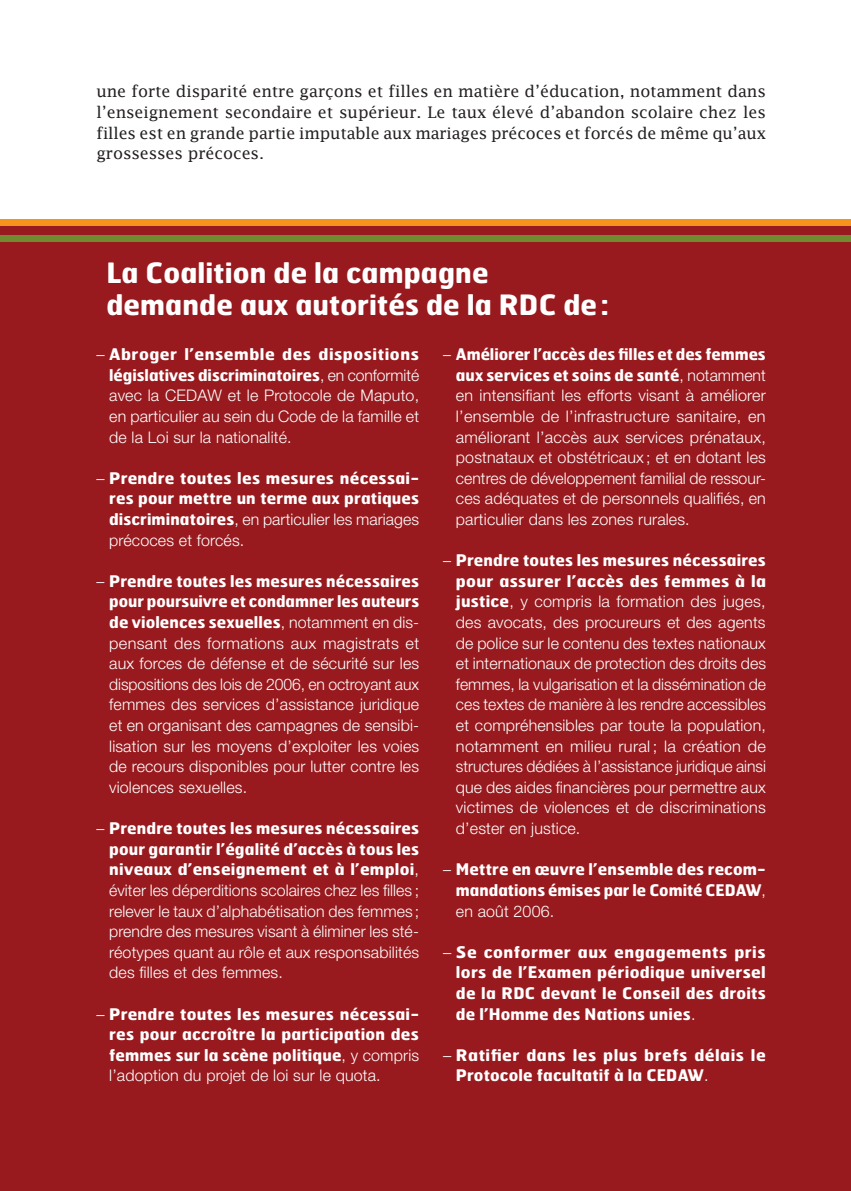
<style>
.page{position:relative;width:851px;height:1191px;background:#fff}
.page>*{position:absolute;margin:0;border:0;box-sizing:border-box;transform-origin:0 0}
.Intro{font:700 28px/32.4px "Hermes";letter-spacing:.005em;color:#fff}
.encadré_body{font:300 16px/20.6px "Helvetica Neue LT Std";letter-spacing:.01em;color:#fff;text-align:justify}
.encadré_body-2{font:700 16px/20.6px "Hermes";letter-spacing:.015em;color:#fff;text-align:justify}
.body{font:16px/20.6px "Lucida Fax";letter-spacing:-.01em;color:#231f20;text-align:justify}
.s1{font-family:"Hermes";font-weight:700}
.s2{font-family:"Helvetica Neue LT Std";font-weight:300}
</style>
<div class="page">
<div style="left:0;top:239px;width:850px;height:952px;background:#981a1e"></div>
<div style="left:0;top:219px;width:850px;height:13px;background:#f7931d"></div>
<div style="left:0;top:226px;width:850px;height:13px;background:#981a1e"></div>
<div style="left:0;top:235px;width:850px;height:7px;background:#6f8b2f"></div>
<p class="body" style="left:96px;top:81px;width:671px">une forte disparité entre garçons et filles en matière d’éducation, notamment dans l’enseignement secondaire et supérieur. Le taux élevé d’abandon scolaire chez les filles est en grande partie imputable aux mariages précoces et forcés de même qu’aux grossesses précoces.</p>
<p class="Intro" style="left:106px;top:256px;width:412px">La Coalition de la campagne demande aux autorités de la RDC</p>
<p class="Intro" style="left:563px;top:288px;width:47px">de:</p>
<p class="encadré_body" style="left:109px;top:344px;width:311px;text-indent:-13px">– <span class="s1">Abroger l’ensemble des dispositions législatives discriminatoires</span>, en conformité avec la CEDAW et le Protocole de Maputo, en particulier au sein du Code de la famille et de la Loi sur la nationalité.</p>
<p class="encadré_body-2" style="left:109px;top:467px;width:311px;text-indent:-13px"><span class="s2">–</span> Prendre toutes les mesures nécessai&shy;res pour mettre un terme aux pratiques discriminatoires<span class="s2">, en particulier les mariages précoces et forcés.</span></p>
<p class="encadré_body" style="left:109px;top:570px;width:311px;text-indent:-13px">– <span class="s1">Prendre toutes les mesures nécessaires pour poursuivre et condamner les auteurs de violences sexuelles</span>, notamment en dis&shy;pensant des formations aux magistrats et aux forces de défense et de sécurité sur les dispositions des lois de 2006, en octroyant aux femmes des services d’assistance juridique et en organisant des campagnes de sensibi&shy;lisation sur les moyens d’exploiter les voies de recours disponibles pour lutter contre les violences sexuelles.</p>
<p class="encadré_body" style="left:109px;top:817px;width:311px;text-indent:-13px">– <span class="s1">Prendre toutes les mesures nécessaires pour garantir l’égalité d’accès à tous les niveaux d’enseignement et à l’emploi</span>, éviter les déperditions scolaires chez les filles ; relever le taux d’alphabétisation des femmes ; prendre des mesures visant à éliminer les sté&shy;réotypes quant au rôle et aux responsabilités des filles et des femmes.</p>
<p class="encadré_body-2" style="left:109px;top:1002px;width:311px;text-indent:-13px"><span class="s2">–</span> Prendre toutes les mesures nécessai&shy;res pour accroître la participation des femmes sur la scène politique<span class="s2">, y compris l’adoption du projet de loi sur le quota.</span></p>
<p class="encadré_body" style="left:456px;top:344px;width:311px;text-indent:-13px">– <span class="s1">Améliorer l’accès des filles et des femmes aux services et soins de santé</span>, notamment en intensifiant les efforts visant à améliorer l’ensemble de l’infrastructure sanitaire, en améliorant l’accès aux services prénataux, postnataux et obstétricaux ; et en dotant les centres de développement familial de ressour&shy;ces adéquates et de personnels qualifiés, en particulier dans les zones rurales.</p>
<p class="encadré_body" style="left:456px;top:550px;width:311px;text-indent:-13px">– <span class="s1">Prendre toutes les mesures nécessaires pour assurer l’accès des femmes à la justice</span>, y compris la formation des juges, des avocats, des procureurs et des agents de police sur le contenu des textes nationaux et internationaux de protection des droits des femmes, la vulgarisation et la dissémination de ces textes de manière à les rendre accessibles et compréhensibles par toute la population, notamment en milieu rural ; la création de structures dédiées à l’assistance juridique ainsi que des aides financières pour permettre aux victimes de violences et de discriminations d’ester en justice.</p>
<p class="encadré_body-2" style="left:456px;top:858px;width:311px;text-indent:-13px"><span class="s2">–</span> Mettre en œuvre l’ensemble des recom&shy;mandations émises par le Comité CEDA</p>
<p class="encadré_body-2" style="left:745px;top:879px;width:22px">W<span class="s2">,</span></p>
<p class="encadré_body" style="left:456px;top:900px;width:100px">en août 2006.</p>
<p class="encadré_body-2" style="left:456px;top:941px;width:311px;text-indent:-13px"><span class="s2">–</span> Se conformer aux engagements pris lors de l’Examen périodique universel de la RDC</p>
<p class="encadré_body-2" style="left:456px;top:982px;width:311px;text-indent:85px">devant le Conseil des droits de l’Homme des Nations unies<span class="s2">.</span></p>
<p class="encadré_body-2" style="left:456px;top:1044px;width:311px;text-indent:-13px"><span class="s2">–</span> Ratifier dans les plus brefs délais le<br>Protocole facultatif à la CEDA</p>
<p class="encadré_body-2" style="left:687px;top:1064px;width:23px">W<span class="s2">.</span></p>
</div>
